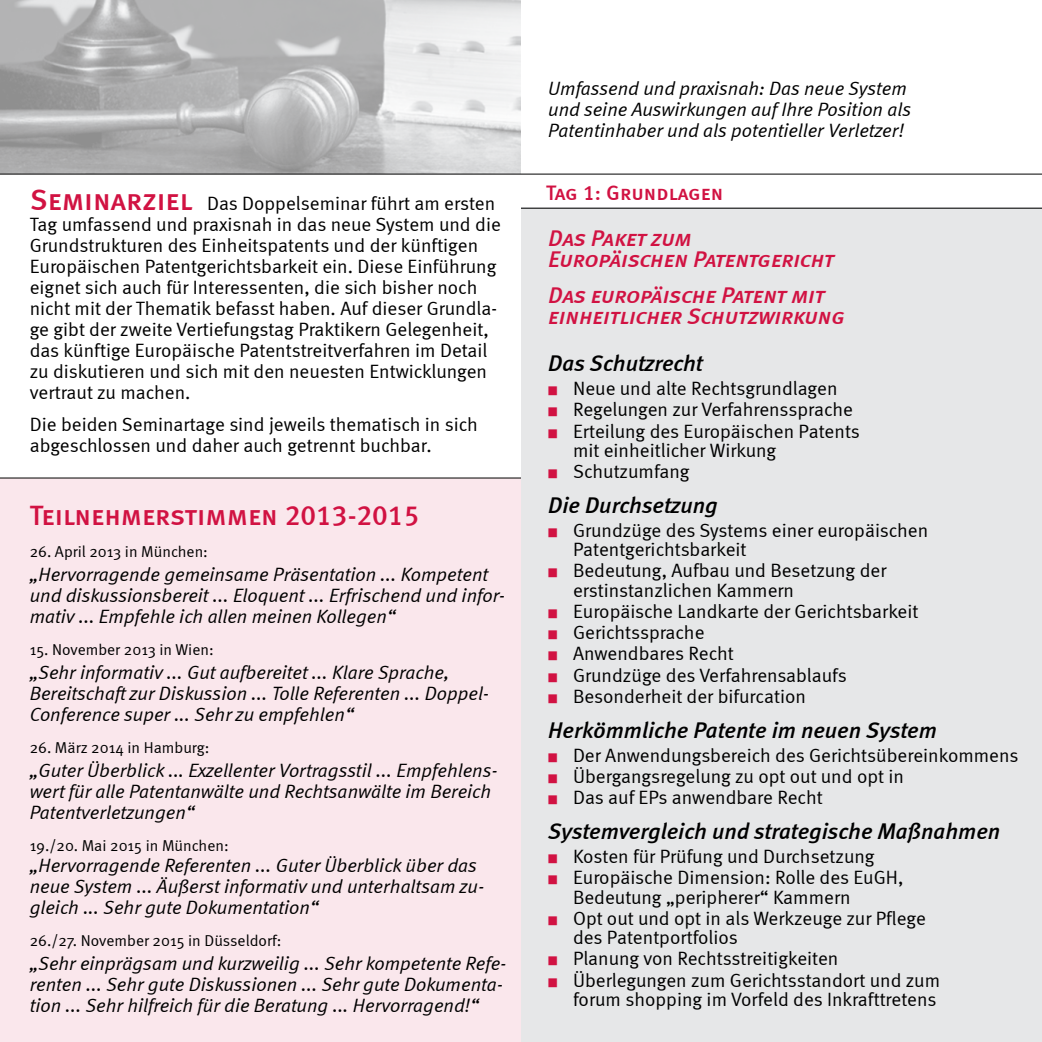
<style>
.page{position:relative;width:1042px;height:1042px;background:#fff}
.page>*{position:absolute;margin:0;border:0;box-sizing:border-box;transform-origin:0 0}
.t1{font:28px "Meta Medium LF Caps";color:#d11242}
.t2{font:italic 22.75px "Meta Medium LF";color:#000}
.t3{font:22.75px/21px "Meta Medium LF Italic Caps";letter-spacing:-.005em;color:#d11242}
.t4{font:21px "Meta Medium LF Caps";color:#d11242}
.t5{font:19.25px/21px "Meta Normal LF";color:#000}
.t6{font:italic 19.25px/21px "Meta Normal LF";color:#000}
.t7{font:15.75px "Meta Normal";color:#000}
.s1{font-family:"Meta Medium LF Caps";font-size:29.75px;color:#d11242}
.s2{color:#d11242}
</style>
<div class="page">
<div style="left:521px;top:208px;width:521px;height:834px;background:#e6e7e8"></div>
<div style="left:0;top:478px;width:521px;height:564px;background:#fae7ec"></div>
<img style="left:0;top:0;width:521px;height:174px">
<hr style="left:521px;top:208px;width:521px;height:1px;background:#000">
<hr style="left:0;top:174px;width:1042px;height:1px;background:#000">
<hr style="left:0;top:477px;width:521px;height:1px;background:#000">
<p class="t5" style="left:30px;top:193px;width:472px"><span class="s1">Seminarziel</span> Das Doppelseminar führt am ersten Tag umfassend und praxisnah in das neue System und die Grundstrukturen des Einheitspatents und der künftigen Europäischen Patentgerichtsbarkeit ein. Diese Einführung eignet sich auch für Interessenten, die sich bisher noch nicht mit der Thematik befasst haben. Auf dieser Grundla&shy;ge gibt der zweite Vertiefungstag Praktikern Gelegenheit, das künftige Europäische Patentstreitverfahren im Detail zu diskutieren und sich mit den neuesten Entwicklungen vertraut zu machen.</p>
<p class="t5" style="left:30px;top:413px;width:449px">Die beiden Seminartage sind jeweils thematisch in sich abgeschlossen und daher auch getrennt buchbar.</p>
<h1 class="t1" style="left:30px;top:499px;width:391px">Teilnehmerstimmen 2013-2015</h1>
<p class="t7" style="left:30px;top:542px;width:180px">26. April 2013 in München:</p>
<p class="t6" style="left:30px;top:564px;width:477px">„Hervorragende gemeinsame Präsentation ... Kompetent und diskussionsbereit ... Eloquent ... Erfrischend und infor&shy;mativ ... Empfehle ich allen meinen Kollegen“</p>
<p class="t7" style="left:30px;top:640px;width:185px">15. November 2013 in Wien:</p>
<p class="t6" style="left:30px;top:662px;width:461px">„Sehr informativ ... Gut aufbereitet ... Klare Sprache,<br>Bereitschaft zur Diskussion ... Tolle Referenten ... Doppel-<br>Conference super ... Sehr zu empfehlen“</p>
<p class="t7" style="left:30px;top:738px;width:181px">26. März 2014 in Hamburg:</p>
<p class="t6" style="left:30px;top:760px;width:469px">„Guter Überblick ... Exzellenter Vortragsstil ... Empfehlens&shy;wert für alle Patentanwälte und Rechtsanwälte im Bereich<br>Patentverletzungen“</p>
<p class="t7" style="left:30px;top:836px;width:200px">19./20. Mai 2015 in München:</p>
<p class="t6" style="left:30px;top:854px;width:456px">„Hervorragende Referenten ... Guter Überblick über das neue System ... Äußerst informativ und unterhaltsam zu&shy;gleich ... Sehr gute Dokumentation“</p>
<p class="t7" style="left:30px;top:931px;width:253px">26./27. November 2015 in Düsseldorf:</p>
<p class="t6" style="left:30px;top:952px;width:478px">„Sehr einprägsam und kurzweilig ... Sehr kompetente Refe&shy;renten ... Sehr gute Diskussionen ... Sehr gute Dokumenta&shy;tion ... Sehr hilfreich für die Beratung ... Hervorragend!“</p>
<p class="t6" style="left:548px;top:77px;width:364px">Umfassend und praxisnah: Das neue System und seine Auswirkungen auf Ihre Position als<br>Patentinhaber und als potentieller Verletzer!</p>
<p class="t4" style="left:546px;top:180px;width:179px">Tag 1: Grundlagen</p>
<p class="t3" style="left:548px;top:227px;width:288px">Das Paket zum<br>Europäischen Patentgericht</p>
<p class="t3" style="left:548px;top:285px;width:298px">Das europäische Patent mit einheitlicher Schutzwirkung</p>
<p class="t2" style="left:548px;top:349px;width:156px">Das Schutzrecht</p>
<p class="t5" style="left:548px;top:378px;width:291px"><span class="s2">■</span> Neue und alte Rechtsgrundlagen</p>
<p class="t5" style="left:548px;top:399px;width:306px"><span class="s2">■</span> Regelungen zur Verfahrenssprache</p>
<p class="t5" style="left:573px;top:421px;width:288px;line-height:19.2px;text-indent:-25px"><span class="s2">■</span> Erteilung des Europäischen Patents mit einheitlicher Wirkung</p>
<p class="t5" style="left:548px;top:461px;width:143px"><span class="s2">■</span> Schutzumfang</p>
<p class="t2" style="left:548px;top:491px;width:171px">Die Durchsetzung</p>
<p class="t5" style="left:573px;top:520px;width:357px;line-height:19.2px;text-indent:-25px"><span class="s2">■</span> Grundzüge des Systems einer europäischen<br>Patentgerichtsbarkeit</p>
<p class="t5" style="left:573px;top:561px;width:315px;line-height:19.2px;text-indent:-25px"><span class="s2">■</span> Bedeutung, Aufbau und Besetzung der erstinstanzlichen Kammern</p>
<p class="t5" style="left:548px;top:600px;width:372px"><span class="s2">■</span> Europäische Landkarte der Gerichtsbarkeit</p>
<p class="t5" style="left:548px;top:622px;width:158px"><span class="s2">■</span> Gerichtssprache</p>
<p class="t5" style="left:548px;top:643px;width:187px"><span class="s2">■</span> Anwendbares Recht</p>
<p class="t5" style="left:548px;top:664px;width:300px"><span class="s2">■</span> Grundzüge des Verfahrensablaufs</p>
<p class="t5" style="left:548px;top:685px;width:259px"><span class="s2">■</span> Besonderheit der bifurcation</p>
<p class="t2" style="left:548px;top:716px;width:390px">Herkömmliche Patente im neuen System</p>
<p class="t5" style="left:548px;top:744px;width:472px"><span class="s2">■</span> Der Anwendungsbereich des Gerichtsübereinkommens</p>
<p class="t5" style="left:548px;top:765px;width:357px"><span class="s2">■</span> Übergangsregelung zu opt out und opt in</p>
<p class="t5" style="left:548px;top:787px;width:276px"><span class="s2">■</span> Das auf EPs anwendbare Recht</p>
<p class="t2" style="left:548px;top:817px;width:453px">Systemvergleich und strategische Maßnahmen</p>
<p class="t5" style="left:548px;top:846px;width:328px"><span class="s2">■</span> Kosten für Prüfung und Durchsetzung</p>
<p class="t5" style="left:573px;top:868px;width:332px;line-height:19.2px;text-indent:-25px"><span class="s2">■</span> Europäische Dimension: Rolle des EuGH,<br>Bedeutung „peripherer“ Kammern</p>
<p class="t5" style="left:573px;top:908px;width:354px;line-height:19.2px;text-indent:-25px"><span class="s2">■</span> Opt out und opt in als Werkzeuge zur Pflege des Patentportfolios</p>
<p class="t5" style="left:548px;top:948px;width:292px"><span class="s2">■</span> Planung von Rechtsstreitigkeiten</p>
<p class="t5" style="left:548px;top:970px;width:393px;line-height:19.2px;text-align:right"><span class="s2">■</span> Überlegungen zum Gerichtsstandort und zum forum shopping im Vorfeld des Inkrafttretens</p>
</div>
